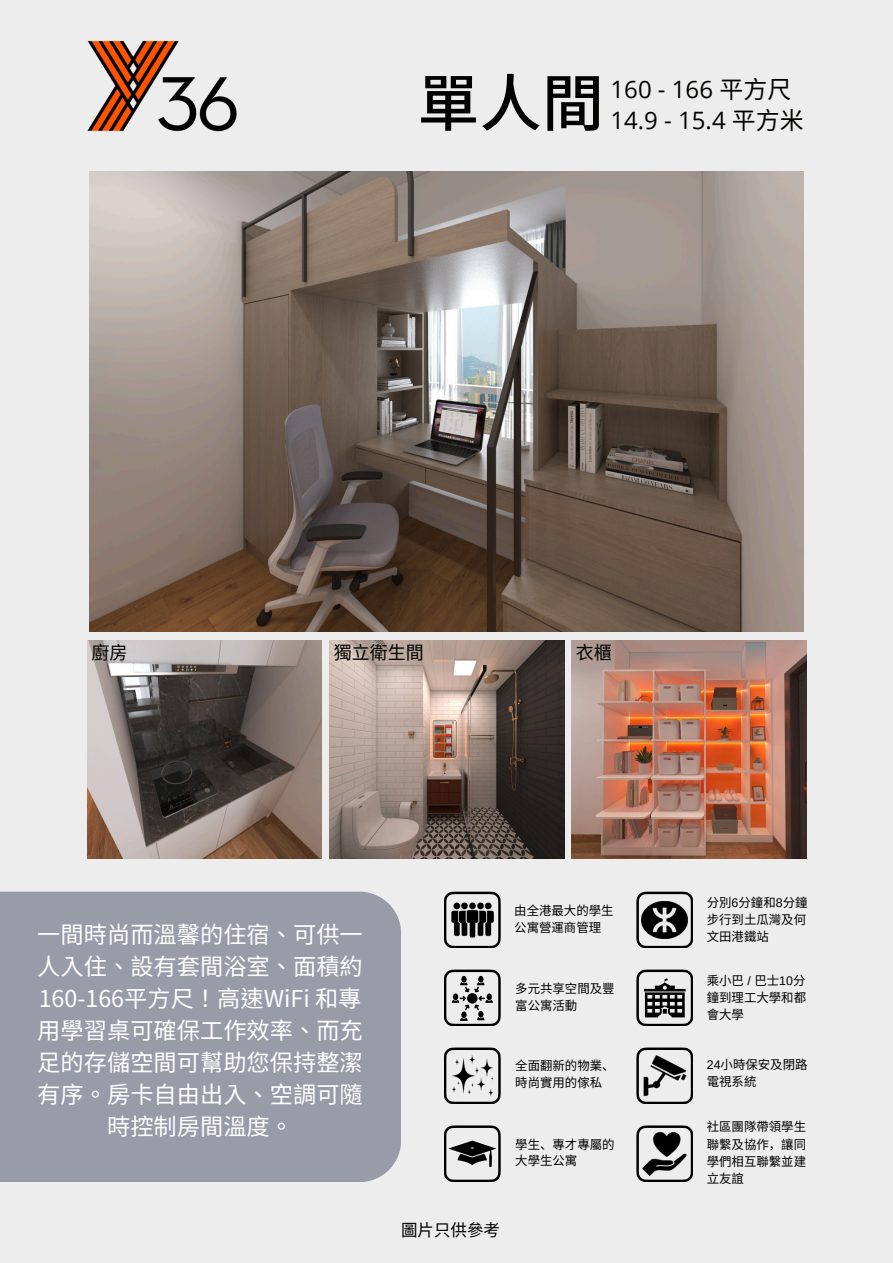
<style>
.page{position:relative;width:893px;height:1263px;background:#ededed}
.page>*{position:absolute;margin:0;border:0;box-sizing:border-box;transform-origin:0 0}
.t1{font:500 62.25px "Noto Sans TC";color:#010100}
.t2{font:24px/30.9px "Open Sans";color:#010100}
.t3{font:23.25px/32.1px "Noto Sans TC";color:#fff;text-align:center}
.t4{font:18px "Noto Sans CJ Ksc";color:#000}
.t5{font:16.5px "Noto Sans CJ Ksc";color:#000}
.t6{font:12.45px/16.8px "Noto Sans CJ Ksc";color:#000}
.s1{font-family:"Noto Sans CJ Ksc"}
.s2{font-family:"Arimo"}
</style>
<div class="page">
<img style="left:329px;top:640px;width:235px;height:219px">
<img style="left:89px;top:171px;width:715px;height:460px">
<img style="left:571px;top:640px;width:235px;height:219px">
<img style="left:87px;top:640px;width:235px;height:219px">
<img style="left:87px;top:40px;width:150px;height:92px">
<svg style="left:444px;top:892px;width:57px;height:56px"></svg>
<svg style="left:444px;top:1047px;width:57px;height:57px"></svg>
<img style="left:452px;top:898px;width:42px;height:44px">
<img style="left:451px;top:1055px;width:42px;height:41px">
<svg style="left:444px;top:1125px;width:57px;height:57px"></svg>
<svg style="left:636px;top:892px;width:57px;height:56px"></svg>
<svg style="left:636px;top:1047px;width:57px;height:57px"></svg>
<svg style="left:636px;top:1125px;width:57px;height:57px"></svg>
<img style="left:642px;top:901px;width:45px;height:38px">
<svg style="left:636px;top:969px;width:57px;height:57px"></svg>
<img style="left:642px;top:1054px;width:45px;height:44px">
<img style="left:643px;top:1132px;width:44px;height:44px">
<svg style="left:444px;top:969px;width:57px;height:57px"></svg>
<div style="left:0;top:892px;width:401px;height:290px;background:#989ca9"></div>
<h2 class="t1" style="left:417px;top:54px;width:188px">單人間</h2>
<p class="t2" style="left:610px;top:73px;width:193px">160 - 166 <span class="s1">平方尺<br></span>14.9 - 15.4 <span class="s1">平方米</span></p>
<p class="t4" style="left:91px;top:638px;width:38px">廚房</p>
<p class="t4" style="left:334px;top:638px;width:92px">獨立衛生間</p>
<p class="t4" style="left:575px;top:638px;width:38px">衣櫃</p>
<p class="t3" style="left:37px;top:917px;width:327px">⼀間時尚⽽溫馨的住宿、可供⼀ ⼈入住、設有套間浴室、⾯積約<br>160-166平⽅尺！⾼速WiFi 和專⽤學習桌可確保⼯作效率、⽽充⾜的存儲空間可幫助您保持整潔有序。房卡⾃由出入、空調可隨時控制房間溫度。</p>
<p class="t6" style="left:514px;top:902px;width:99px">由全港最大的學生公寓營運商管理</p>
<p class="t6" style="left:515px;top:980px;width:101px">多元共享空間及豐富公寓活動</p>
<p class="t6" style="left:515px;top:1056px;width:101px">全⾯翻新的物業、時尚實⽤的傢私</p>
<p class="t6" style="left:515px;top:1135px;width:101px">學⽣、專才專屬的⼤學⽣公寓</p>
<p class="t5" style="left:401px;top:1216px;width:100px">圖⽚只供參考</p>
<p class="t6" style="left:707px;top:893px;width:102px;text-align:justify">分別<span class="s2">6</span>分鐘和<span class="s2">8</span>分鐘步⾏到土瓜灣及何⽂⽥港鐵站</p>
<p class="t6" style="left:707px;top:972px;width:101px;text-align:justify">乘小巴 <span class="s2">/</span> 巴士<span class="s2">10</span>分鐘到理工大學和都會大學</p>
<p class="t6" style="left:707px;top:1056px;width:102px"><span class="s2">24</span>⼩時保安及閉路電視系統</p>
<p class="t6" style="left:707px;top:1118px;width:101px">社區團隊帶領學⽣</p>
<p class="t6" style="left:707px;top:1135px;width:101px">聯繫及協作，讓同</p>
<p class="t6" style="left:707px;top:1152px;width:101px">學們相互聯繫並建</p>
<p class="t6" style="left:707px;top:1169px;width:39px">立友誼</p>
</div>
